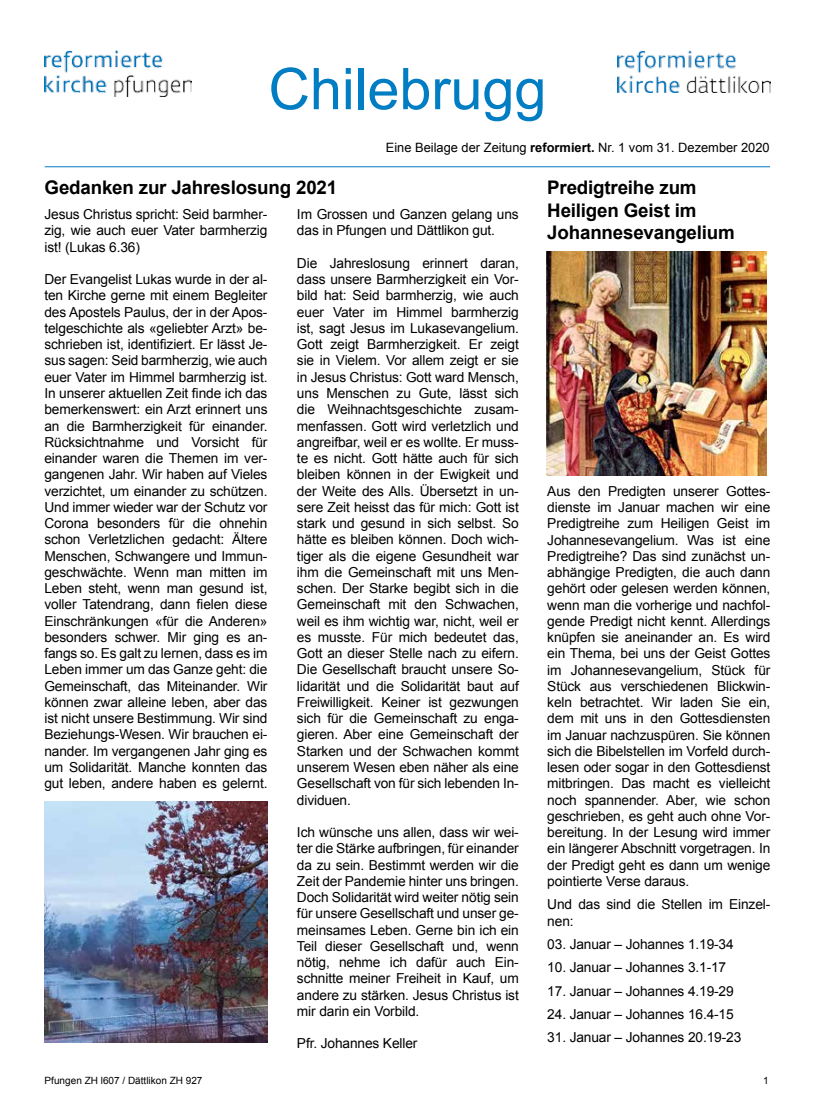
<style>
.page{position:relative;width:815px;height:1106px;background:#fff}
.page>*{position:absolute;margin:0;border:0;box-sizing:border-box;transform-origin:0 0}
.t1{font:57.5px "Arial";color:#007dc3}
.t2{font:700 18.75px/22.5px "Arial";letter-spacing:-.01em;color:#000}
.t3{font:13.75px/16.2px "Arial";letter-spacing:-.01em;color:#000;text-align:justify}
.t4{font:12.88px "Arial";color:#000}
.t5{font:10px "Arial";color:#000}
.s1{font-weight:700}
</style>
<div class="page">
<img style="left:45px;top:50px;width:147px;height:47px">
<hr style="left:45px;top:166px;width:725px;height:1px;background:#007dc3">
<img style="left:618px;top:50px;width:152px;height:42px">
<img style="left:45px;top:801px;width:223px;height:241px">
<img style="left:547px;top:251px;width:220px;height:224px">
<h1 class="t1" style="left:268px;top:51px;width:280px">Chilebrugg</h1>
<p class="t4" style="left:386px;top:139px;width:385px">Eine Beilage der Zeitung <span class="s1">reformiert.</span> Nr. 1 vom 31. Dezember 2020</p>
<h2 class="t2" style="left:45px;top:177px;width:294px">Gedanken zur Jahreslosung 2021</h2>
<h2 class="t2" style="left:547px;top:177px;width:189px">Predigtreihe zum<br>Heiligen Geist im<br>Johannesevangelium</h2>
<p class="t3" style="left:44px;top:206px;width:225px">Jesus Christus spricht: Seid barmher&shy;zig, wie auch euer Vater barmherzig ist! (Lukas 6.36)</p>
<p class="t3" style="left:44px;top:271px;width:225px">Der Evangelist Lukas wurde in der al&shy;ten Kirche gerne mit einem Begleiter des Apostels Paulus, der in der Apos&shy;telgeschichte als «geliebter Arzt» be&shy;schrieben ist, identifiziert. Er lässt Je&shy;sus sagen: Seid barmherzig, wie auch euer Vater im Himmel barmherzig ist.<br>In unserer aktuellen Zeit finde ich das bemerkenswert: ein Arzt erinnert uns an die Barmherzigkeit für einander.<br>Rücksichtnahme und Vorsicht für einander waren die Themen im ver&shy;gangenen Jahr. Wir haben auf Vieles verzichtet, um einander zu schützen.<br>Und immer wieder war der Schutz vor Corona besonders für die ohnehin schon Verletzlichen gedacht: Ältere Menschen, Schwangere und Immun&shy;geschwächte. Wenn man mitten im Leben steht, wenn man gesund ist, voller Tatendrang, dann fielen diese Einschränkungen «für die Anderen» besonders schwer. Mir ging es an&shy;fangs so. Es galt zu lernen, dass es im Leben immer um das Ganze geht: die Gemeinschaft, das Miteinander. Wir können zwar alleine leben, aber das ist nicht unsere Bestimmung. Wir sind Beziehungs-Wesen. Wir brauchen ei&shy;nander. Im vergangenen Jahr ging es um Solidarität. Manche konnten das gut leben, andere haben es gelernt.</p>
<p class="t3" style="left:297px;top:206px;width:223px">Im Grossen und Ganzen gelang uns das in Pfungen und Dättlikon gut.</p>
<p class="t3" style="left:297px;top:255px;width:223px">Die Jahreslosung erinnert daran, dass unsere Barmherzigkeit ein Vor&shy;bild hat: Seid barmherzig, wie auch euer Vater im Himmel barmherzig ist, sagt Jesus im Lukasevangelium.<br>Gott zeigt Barmherzigkeit. Er zeigt sie in Vielem. Vor allem zeigt er sie in Jesus Christus: Gott ward Mensch, uns Menschen zu Gute, lässt sich die Weihnachtsgeschichte zusam&shy;menfassen. Gott wird verletzlich und angreifbar, weil er es wollte. Er muss&shy;te es nicht. Gott hätte auch für sich bleiben können in der Ewigkeit und der Weite des Alls. Übersetzt in un&shy;sere Zeit heisst das für mich: Gott ist stark und gesund in sich selbst. So hätte es bleiben können. Doch wich&shy;tiger als die eigene Gesundheit war ihm die Gemeinschaft mit uns Men&shy;schen. Der Starke begibt sich in die Gemeinschaft mit den Schwachen, weil es ihm wichtig war, nicht, weil er es musste. Für mich bedeutet das, Gott an dieser Stelle nach zu eifern.<br>Die Gesellschaft braucht unsere So&shy;lidarität und die Solidarität baut auf Freiwilligkeit. Keiner ist gezwungen sich für die Gemeinschaft zu enga&shy;gieren. Aber eine Gemeinschaft der Starken und der Schwachen kommt unserem Wesen eben näher als eine Gesellschaft von für sich lebenden In&shy;dividuen.</p>
<p class="t3" style="left:297px;top:824px;width:223px">Ich wünsche uns allen, dass wir wei&shy;ter die Stärke aufbringen, für einander da zu sein. Bestimmt werden wir die Zeit der Pandemie hinter uns bringen.<br>Doch Solidarität wird weiter nötig sein für unsere Gesellschaft und unser ge&shy;meinsames Leben. Gerne bin ich ein Teil dieser Gesellschaft und, wenn nötig, nehme ich dafür auch Ein&shy;schnitte meiner Freiheit in Kauf, um andere zu stärken. Jesus Christus ist mir darin ein Vorbild.</p>
<p class="t3" style="left:297px;top:1035px;width:122px">Pfr. Johannes Keller</p>
<p class="t3" style="left:547px;top:483px;width:225px">Aus den Predigten unserer Gottes&shy;dienste im Januar machen wir eine Predigtreihe zum Heiligen Geist im Johannesevangelium. Was ist eine Predigtreihe? Das sind zunächst un&shy;abhängige Predigten, die auch dann gehört oder gelesen werden können, wenn man die vorherige und nachfol&shy;gende Predigt nicht kennt. Allerdings knüpfen sie aneinander an. Es wird ein Thema, bei uns der Geist Gottes im Johannesevangelium, Stück für Stück aus verschiedenen Blickwin&shy;keln betrachtet. Wir laden Sie ein, dem mit uns in den Gottesdiensten im Januar nachzuspüren. Sie können sich die Bibelstellen im Vorfeld durch&shy;lesen oder sogar in den Gottesdienst mitbringen. Das macht es vielleicht noch spannender. Aber, wie schon geschrieben, es geht auch ohne Vor&shy;bereitung. In der Lesung wird immer ein längerer Abschnitt vorgetragen. In der Predigt geht es dann um wenige pointierte Verse daraus.</p>
<p class="t3" style="left:547px;top:896px;width:225px">Und das sind die Stellen im Einzel&shy;nen:</p>
<p class="t3" style="left:547px;top:936px;width:188px">03. Januar – Johannes 1.19-34</p>
<p class="t3" style="left:547px;top:959px;width:180px">10. Januar – Johannes 3.1-17</p>
<p class="t3" style="left:547px;top:982px;width:188px">17. Januar – Johannes 4.19-29</p>
<p class="t3" style="left:547px;top:1006px;width:188px">24. Januar – Johannes 16.4-15</p>
<p class="t3" style="left:547px;top:1029px;width:195px">31. Januar – Johannes 20.19-23</p>
<p class="t5" style="left:45px;top:1073px;width:159px">Pfungen ZH l607 / Dättlikon ZH 927</p>
<p class="t5" style="left:763px;top:1073px;width:7px">1</p>
</div>
